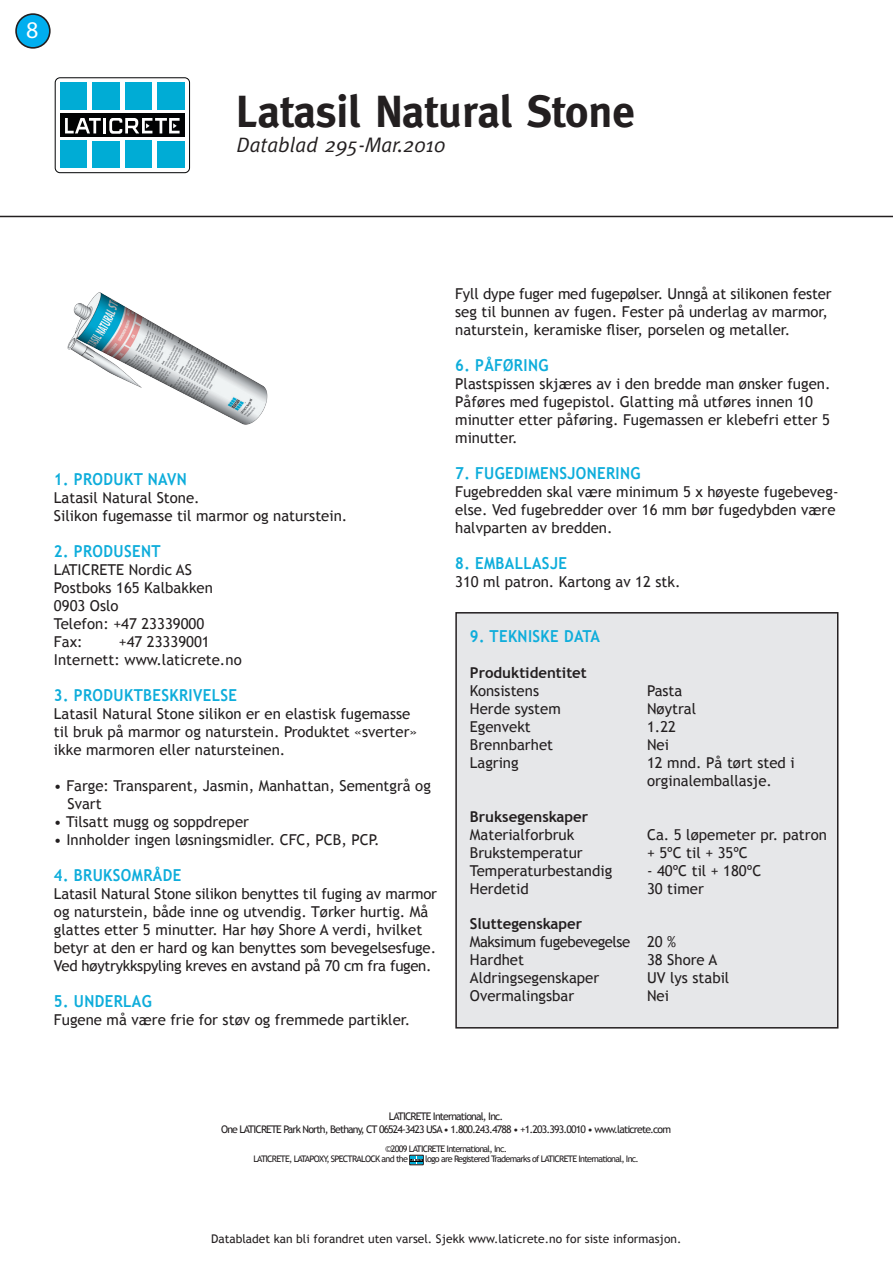
<style>
.page{position:relative;width:893px;height:1263px;background:#fff}
.page>*{position:absolute;margin:0;border:0;box-sizing:border-box;transform-origin:0 0}
.t1{font:700 45px "Meta";color:#231f20}
.t2{font:24px "Myriad Pro";color:#fff}
.t3{font:italic 21px "Meta";color:#231f20}
.t4{font:700 16.5px "Trebuchet MS";letter-spacing:.025em;color:#0eaddb;scale:.91 1}
.t5{font:15px/18px "Trebuchet MS";color:#231f20}
.t6{font:700 15px "Trebuchet MS";color:#231f20}
.t7{font:12px "Trebuchet MS";color:#231f20}
.t8{font:10.5px/12.6px "Trebuchet MS";letter-spacing:-.08em;color:#231f20;text-align:center}
.t9{font:9px/10.8px "Trebuchet MS";letter-spacing:-.08em;color:#231f20}
</style>
<div class="page">
<hr style="left:0;top:216px;width:892px;height:1px;background:#231f20">
<div style="left:55px;top:78px;width:135px;height:95px;border:1px solid #010203;border-radius:5px"></div>
<div style="left:60px;top:140px;width:27px;height:28px;background:#00acd5"></div>
<div style="left:93px;top:141px;width:27px;height:27px;background:#00acd5"></div>
<div style="left:125px;top:141px;width:27px;height:27px;background:#00acd5"></div>
<div style="left:157px;top:141px;width:27px;height:27px;background:#00acd5"></div>
<div style="left:60px;top:114px;width:124px;height:23px;background:#010203"></div>
<hr style="left:103px;top:118px;width:3px;height:15px;background:#fff">
<svg style="left:65px;top:118px;width:36px;height:15px"></svg>
<svg style="left:109px;top:118px;width:71px;height:16px"></svg>
<div style="left:60px;top:83px;width:27px;height:27px;background:#00acd5"></div>
<div style="left:93px;top:83px;width:27px;height:27px;background:#00acd5"></div>
<div style="left:125px;top:83px;width:27px;height:27px;background:#00acd5"></div>
<div style="left:157px;top:83px;width:27px;height:27px;background:#00acd5"></div>
<img style="left:67px;top:292px;width:201px;height:133px">
<div style="left:456px;top:613px;width:382px;height:415px;background:#e6e7e9"></div>
<div style="left:410px;top:1155px;width:13px;height:10px;border:1px solid #010203"></div>
<svg style="left:410px;top:1156px;width:14px;height:10px"></svg>
<div style="left:16px;top:14px;width:34px;height:34px;background:#00aeef;border-radius:50%"></div>
<div style="left:15px;top:13px;width:36px;height:36px;border:2px solid #231f20;border-radius:50%"></div>
<h2 class="t2" style="left:26px;top:15px;width:14px">8</h2>
<h1 class="t1" style="left:236px;top:86px;width:401px">Latasil Natural Stone</h1>
<h3 class="t3" style="left:236px;top:133px;width:210px">Datablad 295-Mar.2010</h3>
<p class="t4" style="left:54px;top:469px;width:147px">1. PRODUKT NAVN</p>
<p class="t5" style="left:54px;top:489px;width:295px">Latasil Natural Stone.<br>Silikon fugemasse til marmor og naturstein.</p>
<p class="t4" style="left:54px;top:541px;width:119px">2. PRODUSENT</p>
<p class="t5" style="left:54px;top:561px;width:160px">LATICRETE Nordic AS<br>Postboks 165 Kalbakken<br>0903 Oslo<br>Telefon: +47 23339000<br>Fax:</p>
<p class="t5" style="left:54px;top:633px;width:189px;text-indent:65px">+47 23339001<br>Internett: www.laticrete.no</p>
<p class="t4" style="left:54px;top:685px;width:203px">3. PRODUKTBESKRIVELSE</p>
<p class="t5" style="left:54px;top:705px;width:365px">Latasil Natural Stone silikon er en elastisk fugemasse til bruk på marmor og naturstein. Produktet «sverter» ikke marmoren eller natursteinen.</p>
<p class="t5" style="left:68px;top:777px;width:365px;text-indent:-14px">• Farge: Transparent, Jasmin, Manhattan, Sementgrå og<br>Svart</p>
<p class="t5" style="left:54px;top:813px;width:197px">• Tilsatt mugg og soppdreper</p>
<p class="t5" style="left:54px;top:831px;width:327px">• Innholder ingen løsningsmidler. CFC, PCB, PCP.</p>
<p class="t4" style="left:54px;top:865px;width:141px">4. BRUKSOMRÅDE</p>
<p class="t5" style="left:54px;top:885px;width:385px">Latasil Natural Stone silikon benyttes til fuging av marmor og naturstein, både inne og utvendig. Tørker hurtig. Må glattes etter 5 minutter. Har høy Shore A verdi, hvilket betyr at den er hard og kan benyttes som bevegelsesfuge.<br>Ved høytrykkspyling kreves en avstand på 70 cm fra fugen.</p>
<p class="t4" style="left:54px;top:990px;width:109px">5. UNDERLAG</p>
<p class="t5" style="left:54px;top:1011px;width:358px">Fugene må være frie for støv og fremmede partikler.</p>
<p class="t5" style="left:455px;top:285px;width:378px">Fyll dype fuger med fugepølser. Unngå at silikonen fester seg til bunnen av fugen. Fester på underlag av marmor, naturstein, keramiske fliser, porselen og metaller.</p>
<p class="t4" style="left:455px;top:355px;width:104px">6. PÅFØRING</p>
<p class="t5" style="left:455px;top:375px;width:377px">Plastspissen skjæres av i den bredde man ønsker fugen.<br>Påføres med fugepistol. Glatting må utføres innen 10 minutter etter påføring. Fugemassen er klebefri etter 5 minutter.</p>
<p class="t4" style="left:455px;top:463px;width:205px">7. FUGEDIMENSJONERING</p>
<p class="t5" style="left:455px;top:483px;width:385px">Fugebredden skal være minimum 5 x høyeste fugebeveg&shy;else. Ved fugebredder over 16 mm bør fugedybden være halvparten av bredden.</p>
<p class="t4" style="left:455px;top:553px;width:124px">8. EMBALLASJE</p>
<p class="t5" style="left:455px;top:573px;width:227px">310 ml patron. Kartong av 12 stk.</p>
<p class="t4" style="left:470px;top:625px;width:145px">9. TEKNISKE DATA</p>
<p class="t6" style="left:470px;top:663px;width:118px">Produktidentitet</p>
<p class="t5" style="left:470px;top:681px;width:92px">Konsistens<br>Herde system<br>Egenvekt<br>Brennbarhet<br>Lagring</p>
<p class="t6" style="left:470px;top:807px;width:120px">Bruksegenskaper</p>
<p class="t5" style="left:470px;top:825px;width:144px">Materialforbruk<br>Brukstemperatur<br>Temperaturbestandig<br>Herdetid</p>
<p class="t6" style="left:470px;top:915px;width:114px">Sluttegenskaper</p>
<p class="t5" style="left:470px;top:933px;width:162px">Maksimum fugebevegelse<br>Hardhet<br>Aldringsegenskaper<br>Overmalingsbar</p>
<p class="t5" style="left:647px;top:681px;width:149px">Pasta<br>Nøytral<br>1.22<br>Nei<br>12 mnd. På tørt sted i orginalemballasje.</p>
<p class="t5" style="left:647px;top:825px;width:181px">Ca. 5 løpemeter pr. patron + 5ºC til + 35ºC</p>
<p class="t5" style="left:647px;top:861px;width:116px">- 40ºC til + 180ºC<br>30 timer</p>
<p class="t5" style="left:647px;top:933px;width:84px">20 %<br>38 Shore A<br>UV lys stabil<br>Nei</p>
<p class="t8" style="left:221px;top:1110px;width:451px">LATICRETE International, Inc.<br>One LATICRETE Park North, Bethany, CT 06524-3423 USA • 1.800.243.4788 • +1.203.393.0010 • www.laticrete.com</p>
<p class="t9" style="left:253px;top:1143px;width:255px;text-indent:132px">©2009 LATICRETE International, Inc.<br>LATICRETE, LATAPOXY, SPECTRALOCK and the</p>
<p class="t9" style="left:425px;top:1154px;width:215px">logo are Registered Trademarks of LATICRETE International, Inc.</p>
<p class="t7" style="left:211px;top:1231px;width:472px">Databladet kan bli forandret uten varsel. Sjekk www.laticrete.no for siste informasjon.</p>
</div>
